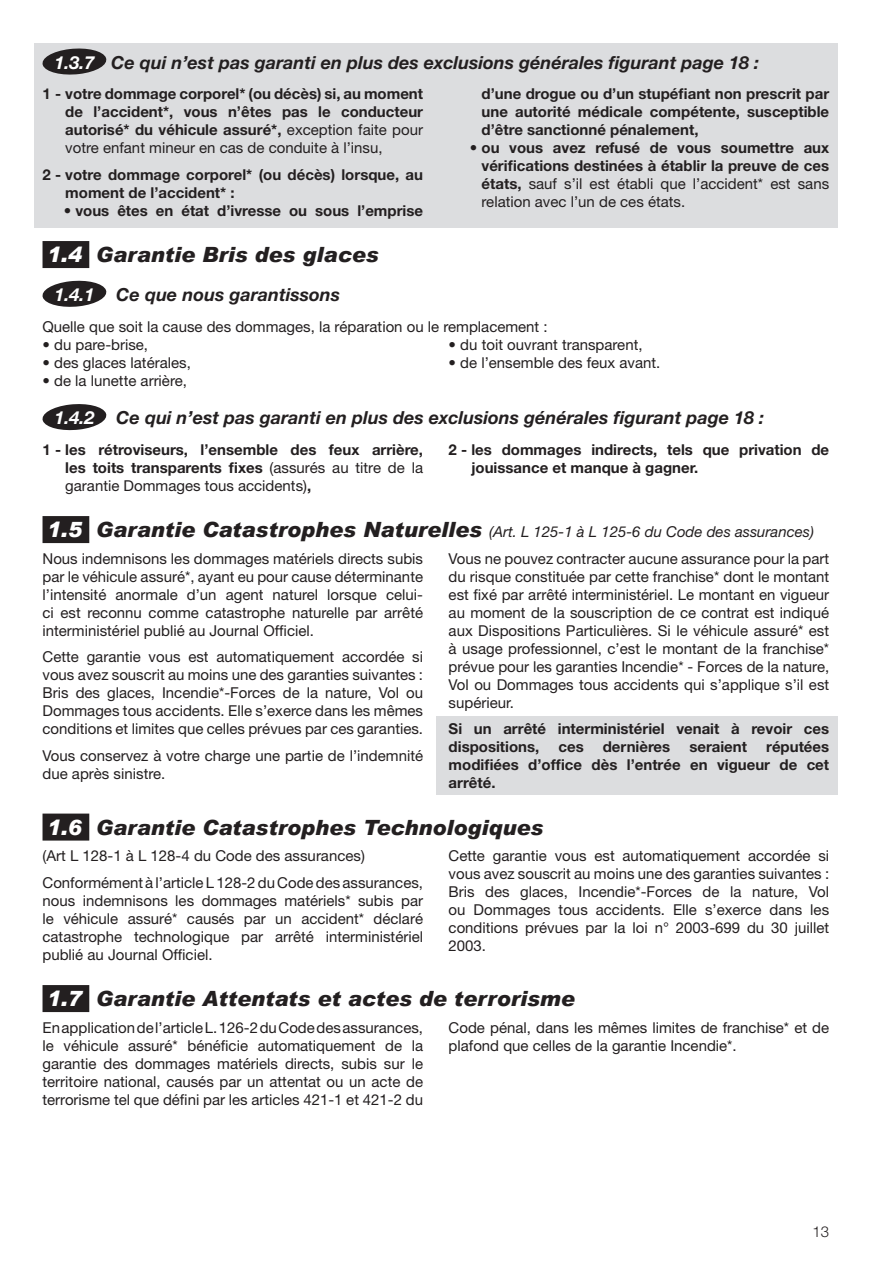
<style>
.page{position:relative;width:893px;height:1263px;background:#fff}
.page>*{position:absolute;margin:0;border:0;box-sizing:border-box;transform-origin:0 0}
.t1{font:italic 900 21px "Arial";color:#231f20}
.t2{font:italic 700 18px "Helvetica Neue";color:#231f20}
.t3{font:15px/18px "Helvetica Neue";color:#231f20;text-align:justify}
.t4{font:700 15px/18px "Helvetica Neue";color:#231f20;text-align:justify}
.t5{font:300 15px "Helvetica Neue";color:#231f20}
.s1{color:#fff}
.s2{font-weight:400}
.s3{font-family:"Arial";font-weight:900;font-style:italic;font-size:21px;color:#fff}
.s4{font-family:"Arial";font-weight:900;font-style:italic;font-size:21px}
.s5{font-style:italic}
</style>
<div class="page">
<div style="left:34px;top:43px;width:804px;height:184px;background:#dcdddf"></div>
<div style="left:436px;top:716px;width:402px;height:79px;background:#dcdddf"></div>
<svg style="left:42px;top:48px;width:65px;height:27px"></svg>
<div style="left:43px;top:241px;width:46px;height:27px;background:#231f20"></div>
<svg style="left:42px;top:280px;width:65px;height:27px"></svg>
<svg style="left:42px;top:404px;width:65px;height:27px"></svg>
<div style="left:43px;top:516px;width:46px;height:27px;background:#231f20"></div>
<div style="left:43px;top:813px;width:46px;height:27px;background:#231f20"></div>
<div style="left:43px;top:985px;width:46px;height:27px;background:#231f20"></div>
<p class="t2" style="left:54px;top:51px;width:706px"><span class="s1">1.3.7</span> Ce qui n’est pas garanti en plus des exclusions générales figurant page 18 :</p>
<p class="t4" style="left:65px;top:85px;width:359px;text-indent:-23px">1 - votre dommage corporel* (ou décès) si, au moment de l’accident*, vous n’êtes pas le conducteur autorisé* du véhicule assuré*, <span class="s2">exception faite pour votre enfant mineur en cas de conduite à l’insu,</span></p>
<p class="t4" style="left:65px;top:165px;width:359px;text-indent:-23px">2 - votre dommage corporel* (ou décès) lorsque, au moment de l’accident* :</p>
<p class="t4" style="left:64px;top:201px;width:361px">• vous êtes en état d’ivresse ou sous l’emprise</p>
<p class="t4" style="left:482px;top:85px;width:349px">d’une drogue ou d’un stupéfiant non prescrit par une autorité médicale compétente, susceptible d’être sanctionné pénalement,</p>
<p class="t4" style="left:482px;top:139px;width:349px;text-indent:-12px">• ou vous avez refusé de vous soumettre aux vérifications destinées à établir la preuve de ces états, <span class="s2">sauf s’il est établi que l’accident* est sans relation avec l’un de ces états.</span></p>
<h1 class="t1" style="left:47px;top:242px;width:333px"><span class="s1">1.4</span> Garantie Bris des glaces</h1>
<p class="t2" style="left:54px;top:283px;width:287px"><span class="s1">1.4.1</span> Ce que nous garantissons</p>
<p class="t3" style="left:43px;top:317px;width:507px">Quelle que soit la cause des dommages, la réparation ou le remplacement :</p>
<p class="t3" style="left:43px;top:335px;width:107px">• du pare-brise,</p>
<p class="t3" style="left:43px;top:353px;width:150px">• des glaces latérales,</p>
<p class="t3" style="left:43px;top:371px;width:146px">• de la lunette arrière,</p>
<p class="t3" style="left:449px;top:335px;width:195px">• du toit ouvrant transparent,</p>
<p class="t3" style="left:449px;top:353px;width:213px">• de l’ensemble des feux avant.</p>
<p class="t2" style="left:54px;top:407px;width:711px"><span class="s1">1.4.2</span> Ce qui n’est pas garanti en plus des exclusions générales figurant page 18 :</p>
<p class="t4" style="left:65px;top:440px;width:359px;text-indent:-23px">1 - les rétroviseurs, l’ensemble des feux arrière, les toits transparents fixes <span class="s2">(assurés au titre de la garantie Dommages tous accidents)</span>,</p>
<p class="t4" style="left:471px;top:440px;width:359px;text-indent:-23px">2 - les dommages indirects, tels que privation de jouissance et manque à gagner.</p>
<p class="t3" style="left:43px;top:518px;width:773px;line-height:26.5px"><span class="s3">1.5</span> <span class="s4">Garantie Catastrophes Naturelles</span> <span class="s5">(Art. L 125-1 à L 125-6 du Code des assurances)<br></span>Nous indemnisons les dommages matériels directs subis</p>
<p class="t3" style="left:43px;top:567px;width:382px">par le véhicule assuré*, ayant eu pour cause déterminante l’intensité anormale d’un agent naturel lorsque celui&shy;ci est reconnu comme catastrophe naturelle par arrêté interministériel publié au Journal Officiel.</p>
<p class="t3" style="left:43px;top:648px;width:382px">Cette garantie vous est automatiquement accordée si vous avez souscrit au moins une des garanties suivantes :<br>Bris des glaces, Incendie*-Forces de la nature, Vol ou Dommages tous accidents. Elle s’exerce dans les mêmes conditions et limites que celles prévues par ces garanties.</p>
<p class="t3" style="left:43px;top:746px;width:382px">Vous conservez à votre charge une partie de l’indemnité due après sinistre.</p>
<p class="t3" style="left:449px;top:549px;width:382px">Vous ne pouvez contracter aucune assurance pour la part du risque constituée par cette franchise* dont le montant est fixé par arrêté interministériel. Le montant en vigueur au moment de la souscription de ce contrat est indiqué aux Dispositions Particulières. Si le véhicule assuré* est à usage professionnel, c’est le montant de la franchise* prévue pour les garanties Incendie* - Forces de la nature, Vol ou Dommages tous accidents qui s’applique s’il est supérieur.</p>
<p class="t4" style="left:449px;top:720px;width:382px">Si un arrêté interministériel venait à revoir ces dispositions,</p>
<p class="t4" style="left:449px;top:738px;width:382px;text-indent:318px">réputées modifiées d’office dès l’entrée en vigueur de cet arrêté.</p>
<h1 class="t1" style="left:47px;top:814px;width:498px"><span class="s1">1.6</span> Garantie Catastrophes Technologiques</h1>
<p class="t3" style="left:43px;top:842px;width:382px;line-height:26.5px">(Art L 128-1 à L 128-4 du Code des assurances)<br>Conformément à l’article L 128-2 du Code des assurances,</p>
<p class="t3" style="left:43px;top:891px;width:382px">nous indemnisons les dommages matériels* subis par le véhicule assuré* causés par un accident* déclaré catastrophe technologique par arrêté interministériel publié au Journal Officiel.</p>
<p class="t4" style="left:558px;top:738px;width:27px">ces</p>
<p class="t4" style="left:603px;top:738px;width:69px">dernières</p>
<p class="t4" style="left:689px;top:738px;width:59px">seraient</p>
<p class="t3" style="left:449px;top:847px;width:382px">Cette garantie vous est automatiquement accordée si vous avez souscrit au moins une des garanties suivantes :<br>Bris des glaces, Incendie*-Forces de la nature, Vol ou Dommages tous accidents. Elle s’exerce dans les conditions prévues par la loi n° 2003-699 du 30 juillet 2003.</p>
<h1 class="t1" style="left:47px;top:986px;width:530px"><span class="s1">1.7</span> Garantie Attentats et actes de terrorisme</h1>
<p class="t3" style="left:43px;top:1018px;width:382px">En application de l’article L. 126-2 du Code des assurances, le véhicule assuré* bénéficie automatiquement de la garantie des dommages matériels directs, subis sur le territoire national, causés par un attentat ou un acte de terrorisme tel que défini par les articles 421-1 et 421-2 du</p>
<p class="t3" style="left:449px;top:1018px;width:382px">Code pénal, dans les mêmes limites de franchise* et de plafond que celles de la garantie Incendie*.</p>
<p class="t5" style="left:812px;top:1223px;width:18px">13</p>
</div>
